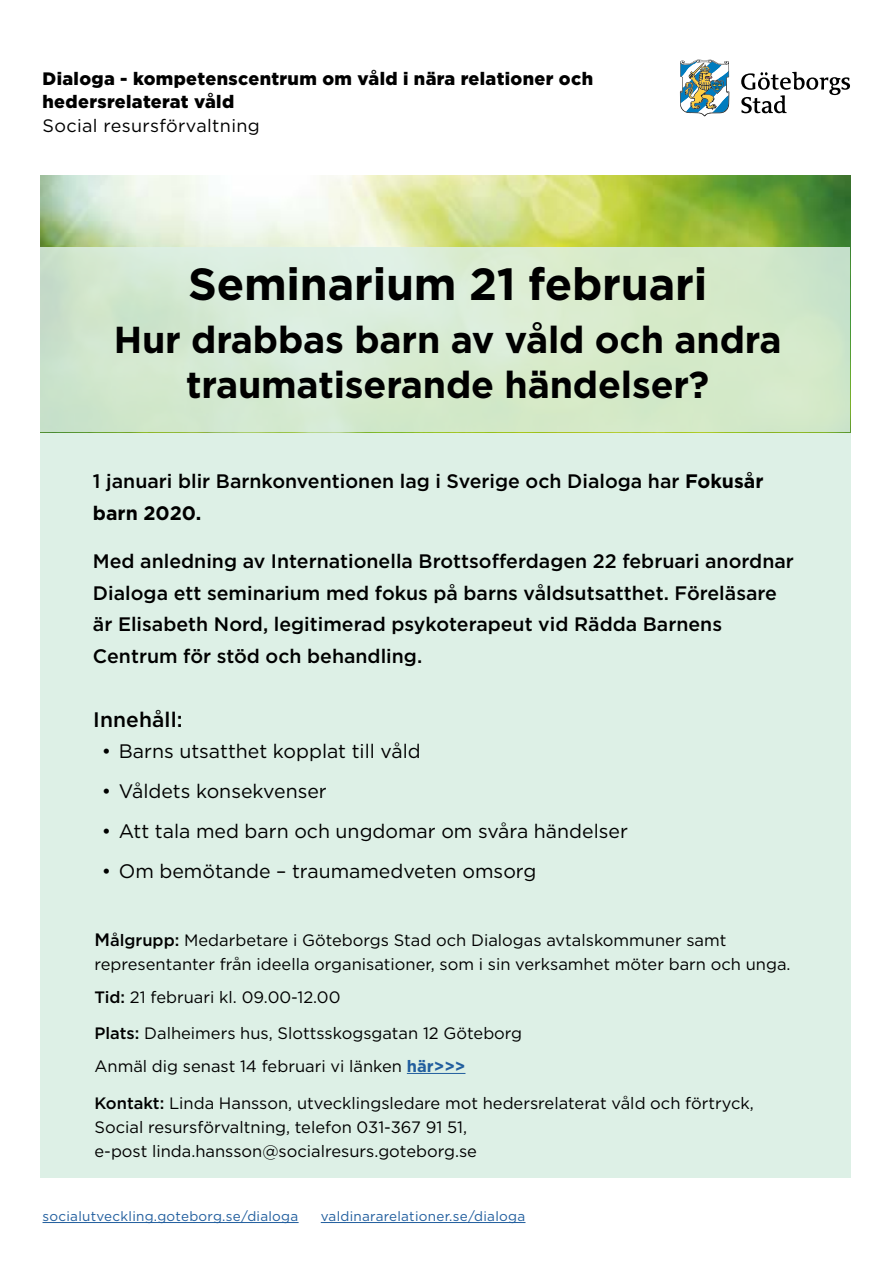
<style>
.page{position:relative;width:893px;height:1263px;background:#fff}
.page>*{position:absolute;margin:0;border:0;box-sizing:border-box;transform-origin:0 0}
.Rubrik_1{font:700 45px "Gotham";letter-spacing:-.005em;color:#000}
.Rubrik_1-2{font:700 37.5px/45px "Gotham";letter-spacing:-.005em;color:#000;text-align:center}
.Rubrik_2{font:500 21px "Gotham";letter-spacing:.005em;color:#000}
.Ingress{font:500 19.5px/31.5px "Gotham";color:#000}
.t1{font:19.5px "Gotham";color:#000}
.Sidhuvud_Black{font:900 18px/23.1px "Gotham";letter-spacing:.02em;color:#000}
.Sidhuvud_Book{font:18px "Gotham";letter-spacing:.02em;color:#000}
.Ingress-2{font:16.5px/24px "Gotham";color:#000}
.Sidfot{font:13.5px "Gotham";letter-spacing:.02em;color:#215e9e}
.s1{font-weight:700}
.s2{font-weight:500;font-size:18px}
.s3{font-weight:500}
.s4{font-weight:700;color:#215e9e}
</style>
<div class="page">
<svg style="left:741px;top:72px;width:109px;height:41px"></svg>
<svg style="left:680px;top:60px;width:49px;height:56px"></svg>
<hr style="left:43px;top:1222px;width:256px;height:1px;background:#215e9e">
<hr style="left:321px;top:1222px;width:204px;height:1px;background:#215e9e">
<div style="left:40px;top:432px;width:810px;height:746px;background:#ddf0e6"></div>
<hr style="left:407px;top:1073px;width:58px;height:1px;background:#215e9e">
<img style="left:40px;top:176px;width:810px;height:71px">
<svg style="left:40px;top:247px;width:810px;height:185px;background:#d5e9cf"></svg>
<p class="Sidhuvud_Black" style="left:43px;top:67px;width:552px">Dialoga - kompetenscentrum om våld i nära relationer och hedersrelaterat våld</p>
<p class="Sidhuvud_Book" style="left:43px;top:114px;width:219px">Social resursförvaltning</p>
<p class="Rubrik_1" style="left:188px;top:254px;width:521px">Seminarium 21 februari</p>
<p class="Rubrik_1-2" style="left:114px;top:317px;width:669px">Hur drabbas barn av våld och andra traumatiserande händelser?</p>
<p class="Ingress" style="left:93px;top:465px;width:672px">1 januari blir Barnkonventionen lag i Sverige och Dialoga har <span class="s1">Fokusår barn 2020.</span></p>
<p class="Ingress" style="left:93px;top:545px;width:702px">Med anledning av Internationella Brottsofferdagen 22 februari anordnar Dialoga ett seminarium med fokus på barns våldsutsatthet. Föreläsare är Elisabeth Nord, legitimerad psykoterapeut vid Rädda Barnens Centrum för stöd och behandling.</p>
<p class="Rubrik_2" style="left:93px;top:706px;width:91px">Innehåll:</p>
<p class="t1" style="left:102px;top:739px;width:321px">• Barns utsatthet kopplat till våld</p>
<p class="t1" style="left:102px;top:779px;width:227px">• Våldets konsekvenser</p>
<p class="t1" style="left:102px;top:818px;width:528px">• Att tala med barn och ungdomar om svåra händelser</p>
<p class="t1" style="left:102px;top:858px;width:436px">• Om bemötande – traumamedveten omsorg</p>
<p class="Ingress-2" style="left:94px;top:928px;width:698px"><span class="s2">M</span><span class="s3">ålgrupp:</span> Medarbetare i Göteborgs Stad och Dialogas avtalskommuner samt representanter från ideella organisationer, som i sin verksamhet möter barn och unga.</p>
<p class="Ingress-2" style="left:94px;top:984px;width:248px"><span class="s3">Tid:</span> 21 februari kl. 09.00-12.00</p>
<p class="Ingress-2" style="left:94px;top:1021px;width:429px"><span class="s3">Plats:</span> Dalheimers hus, Slottsskogsgatan 12 Göteborg</p>
<p class="Ingress-2" style="left:94px;top:1053px;width:372px">Anmäl dig senast 14 februari vi länken <span class="s4">här&gt;&gt;&gt;</span></p>
<p class="Ingress-2" style="left:94px;top:1090px;width:661px"><span class="s3">Kontakt:</span> Linda Hansson, utvecklingsledare mot hedersrelaterat våld och förtryck,<br>Social resursförvaltning, telefon 031-367 91 51,<br>e-post linda.hansson@socialresurs.goteborg.se</p>
<p class="Sidfot" style="left:43px;top:1208px;width:257px">socialutveckling.goteborg.se/dialoga</p>
<p class="Sidfot" style="left:321px;top:1208px;width:206px">valdinararelationer.se/dialoga</p>
</div>
